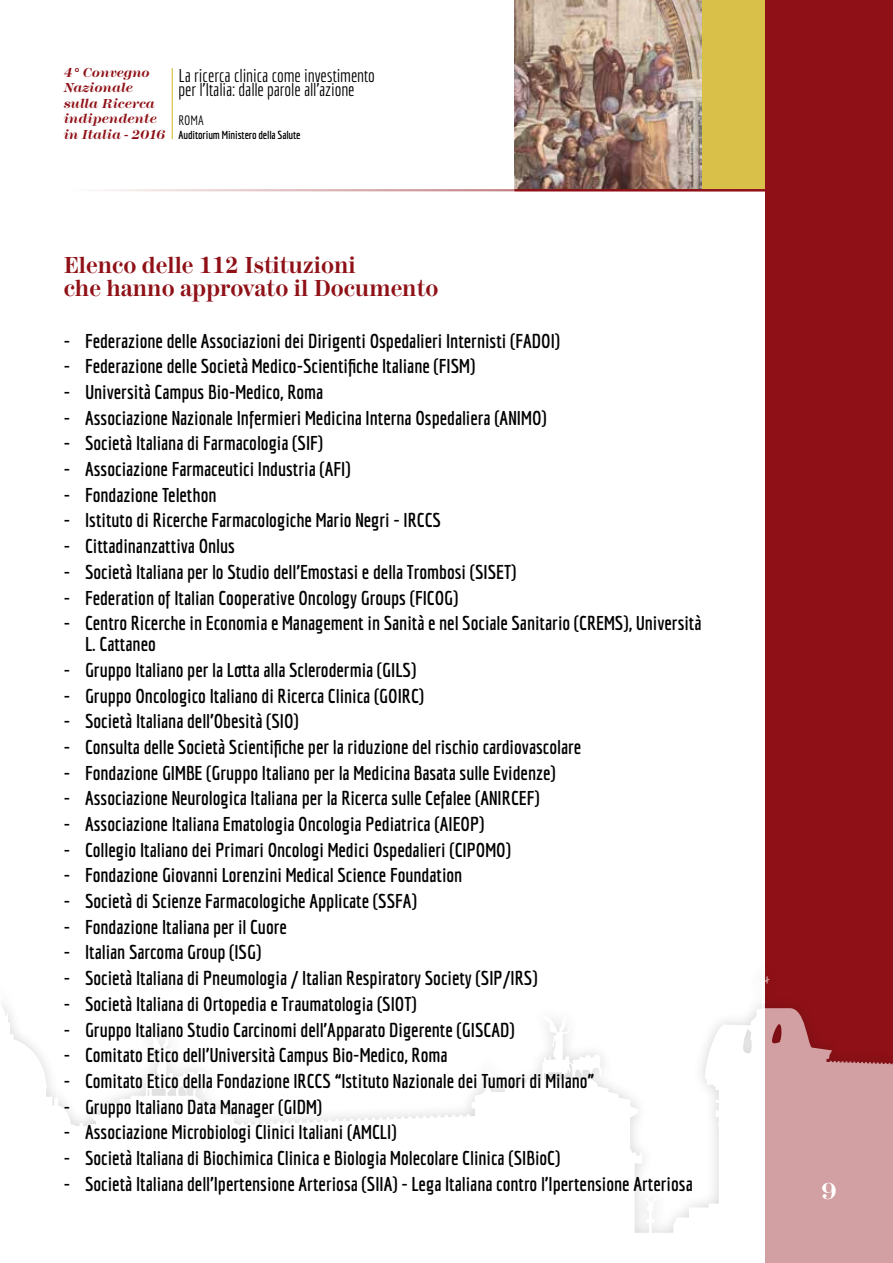
<style>
.page{position:relative;width:893px;height:1263px;background:#fff}
.page>*{position:absolute;margin:0;border:0;box-sizing:border-box;transform-origin:0 0}
.t1{font:700 24px/22.5px "Modern Two Sixtn ITC";color:#8f1117;scale:.9 1}
.t2{font:700 24px "Modern Two Sixtn ITC";color:#fff}
.t3{font:700 19.5px/21px "Economica";color:#000}
.t4{font:18px/14.4px "Economica";letter-spacing:-.005em;color:#000}
.t5{font:italic 700 13.5px/15.6px "Modern Two Sixtn ITC";color:#8f1117}
.t6{font:13.2px "Economica";color:#000}
.t7{font:700 11.4px "Economica";letter-spacing:-.01em;color:#000}
</style>
<div class="page">
<div style="left:702px;top:0;width:63px;height:189px;background:#d9c049"></div>
<img style="left:514px;top:0;width:188px;height:189px">
<div style="left:765px;top:0;width:128px;height:1263px;background:#8f1117"></div>
<hr style="left:172px;top:68px;width:1px;height:71px;background:#d9c049">
<hr style="left:64px;top:189px;width:829px;height:2px;background:#8f1117">
<svg style="left:1px;top:976px;width:892px;height:287px"></svg>
<p class="t5" style="left:64px;top:65px;width:103px">4° Convegno<br>Nazionale sulla Ricerca indipendente in Italia - 2016</p>
<p class="t4" style="left:178px;top:68px;width:198px">La ricerca clinica come investimento per l’Italia: dalle parole all’azione</p>
<p class="t6" style="left:178px;top:113px;width:27px">ROMA</p>
<p class="t7" style="left:178px;top:128px;width:124px">Auditorium Ministero della Salute</p>
<p class="t1" style="left:64px;top:254px;width:418px">Elenco delle 112 Istituzioni<br>che hanno approvato il Documento</p>
<p class="t3" style="left:64px;top:330px;width:498px">- Federazione delle Associazioni dei Dirigenti Ospedalieri Internisti (FADOI)</p>
<p class="t3" style="left:64px;top:356px;width:413px">- Federazione delle Società Medico-Scientifiche Italiane (FISM)</p>
<p class="t3" style="left:64px;top:381px;width:261px">- Università Campus Bio-Medico, Roma</p>
<p class="t3" style="left:64px;top:407px;width:484px">- Associazione Nazionale Infermieri Medicina Interna Ospedaliera (ANIMO)</p>
<p class="t3" style="left:64px;top:433px;width:261px">- Società Italiana di Farmacologia (SIF)</p>
<p class="t3" style="left:64px;top:458px;width:288px">- Associazione Farmaceutici Industria (AFI)</p>
<p class="t3" style="left:64px;top:484px;width:154px">- Fondazione Telethon</p>
<p class="t3" style="left:64px;top:510px;width:379px">- Istituto di Ricerche Farmacologiche Mario Negri - IRCCS</p>
<p class="t3" style="left:64px;top:535px;width:173px">- Cittadinanzattiva Onlus</p>
<p class="t3" style="left:64px;top:561px;width:454px">- Società Italiana per lo Studio dell’Emostasi e della Trombosi (SISET)</p>
<p class="t3" style="left:64px;top:587px;width:396px">- Federation of Italian Cooperative Oncology Groups (FICOG)</p>
<p class="t3" style="left:85px;top:612px;width:618px;text-indent:-21px">- Centro Ricerche in Economia e Management in Sanità e nel Sociale Sanitario (CREMS), Università<br>L. Cattaneo</p>
<p class="t3" style="left:64px;top:659px;width:354px">- Gruppo Italiano per la Lotta alla Sclerodermia (GILS)</p>
<p class="t3" style="left:64px;top:685px;width:362px">- Gruppo Oncologico Italiano di Ricerca Clinica (GOIRC)</p>
<p class="t3" style="left:64px;top:710px;width:237px">- Società Italiana dell’Obesità (SIO)</p>
<p class="t3" style="left:64px;top:736px;width:519px">- Consulta delle Società Scientifiche per la riduzione del rischio cardiovascolare</p>
<p class="t3" style="left:64px;top:762px;width:493px">- Fondazione GIMBE (Gruppo Italiano per la Medicina Basata sulle Evidenze)</p>
<p class="t3" style="left:64px;top:787px;width:477px">- Associazione Neurologica Italiana per la Ricerca sulle Cefalee (ANIRCEF)</p>
<p class="t3" style="left:64px;top:813px;width:422px">- Associazione Italiana Ematologia Oncologia Pediatrica (AIEOP)</p>
<p class="t3" style="left:64px;top:839px;width:449px">- Collegio Italiano dei Primari Oncologi Medici Ospedalieri (CIPOMO)</p>
<p class="t3" style="left:64px;top:865px;width:400px">- Fondazione Giovanni Lorenzini Medical Science Foundation</p>
<p class="t3" style="left:64px;top:890px;width:355px">- Società di Scienze Farmacologiche Applicate (SSFA)</p>
<p class="t3" style="left:64px;top:916px;width:225px">- Fondazione Italiana per il Cuore</p>
<p class="t3" style="left:64px;top:942px;width:199px">- Italian Sarcoma Group (ISG)</p>
<p class="t3" style="left:64px;top:967px;width:475px">- Società Italiana di Pneumologia / Italian Respiratory Society (SIP/IRS)</p>
<p class="t3" style="left:64px;top:993px;width:354px">- Società Italiana di Ortopedia e Traumatologia (SIOT)</p>
<p class="t3" style="left:64px;top:1019px;width:452px">- Gruppo Italiano Studio Carcinomi dell’Apparato Digerente (GISCAD)</p>
<p class="t3" style="left:64px;top:1044px;width:385px">- Comitato Etico dell’Università Campus Bio-Medico, Roma</p>
<p class="t3" style="left:64px;top:1070px;width:532px">- Comitato Etico della Fondazione IRCCS “Istituto Nazionale dei Tumori di Milano”</p>
<p class="t3" style="left:64px;top:1096px;width:260px">- Gruppo Italiano Data Manager (GIDM)</p>
<p class="t3" style="left:64px;top:1121px;width:334px">- Associazione Microbiologi Clinici Italiani (AMCLI)</p>
<p class="t3" style="left:64px;top:1147px;width:498px">- Società Italiana di Biochimica Clinica e Biologia Molecolare Clinica (SIBioC)</p>
<p class="t3" style="left:64px;top:1173px;width:630px">- Società Italiana dell’Ipertensione Arteriosa (SIIA) - Lega Italiana contro l’Ipertensione Arteriosa</p>
<p class="t2" style="left:821px;top:1178px;width:17px">9</p>
</div>
